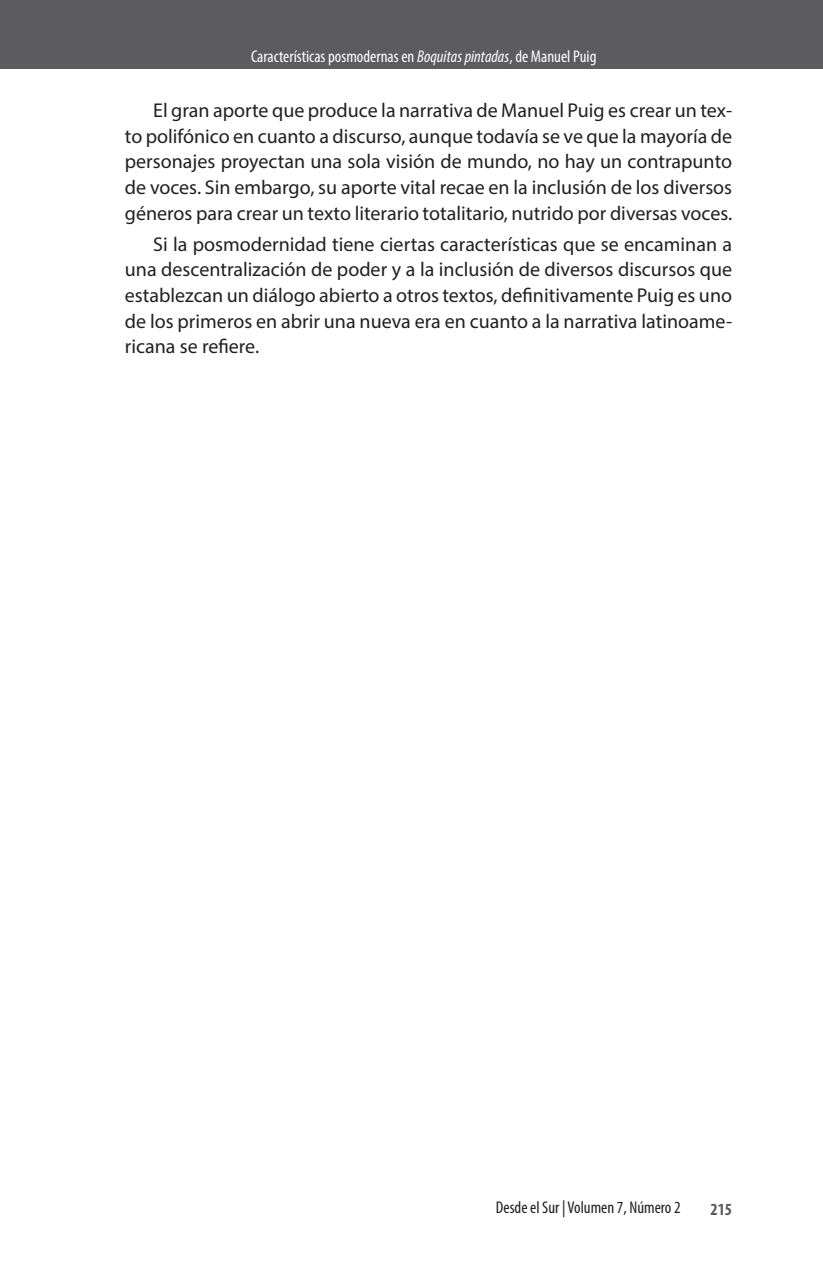
<style>
.page{position:relative;width:823px;height:1265px;background:#fff}
.page>*{position:absolute;margin:0;border:0;box-sizing:border-box;transform-origin:0 0}
.PARRAFOS{font:20px/25.6px "Myriad Pro";color:#231f20;text-align:justify}
.PARRAFOS-2{font:condensed 17px "Myriad Pro";color:#fff}
.t1{font:condensed 17px "Myriad Pro";color:#231f20}
.t2{font:700 condensed 17px "Myriad Pro";color:#5c5c5f}
.s1{font-style:italic}
</style>
<div class="page">
<div style="left:0;top:0;width:822px;height:68px;background:#5c5c5f"></div>
<p class="PARRAFOS-2" style="left:251px;top:46px;width:347px">Características posmodernas en <span class="s1">Boquitas pintadas</span>, de Manuel Puig</p>
<p class="PARRAFOS" style="left:125px;top:97px;width:608px;text-indent:28px">El gran aporte que produce la narrativa de Manuel Puig es crear un tex&shy;to polifónico en cuanto a discurso, aunque todavía se ve que la mayoría de personajes proyectan una sola visión de mundo, no hay un contrapunto de voces. Sin embargo, su aporte vital recae en la inclusión de los diversos géneros para crear un texto literario totalitario, nutrido por diversas voces.</p>
<p class="PARRAFOS" style="left:125px;top:231px;width:608px;text-indent:28px">Si la posmodernidad tiene ciertas características que se encaminan a una descentralización de poder y a la inclusión de diversos discursos que establezcan un diálogo abierto a otros textos, definitivamente Puig es uno de los primeros en abrir una nueva era en cuanto a la narrativa latinoame&shy;ricana se refiere.</p>
<p class="t1" style="left:495px;top:1196px;width:186px">Desde el Sur | Volumen 7, Número 2</p>
<p class="t2" style="left:710px;top:1198px;width:23px">215</p>
</div>
